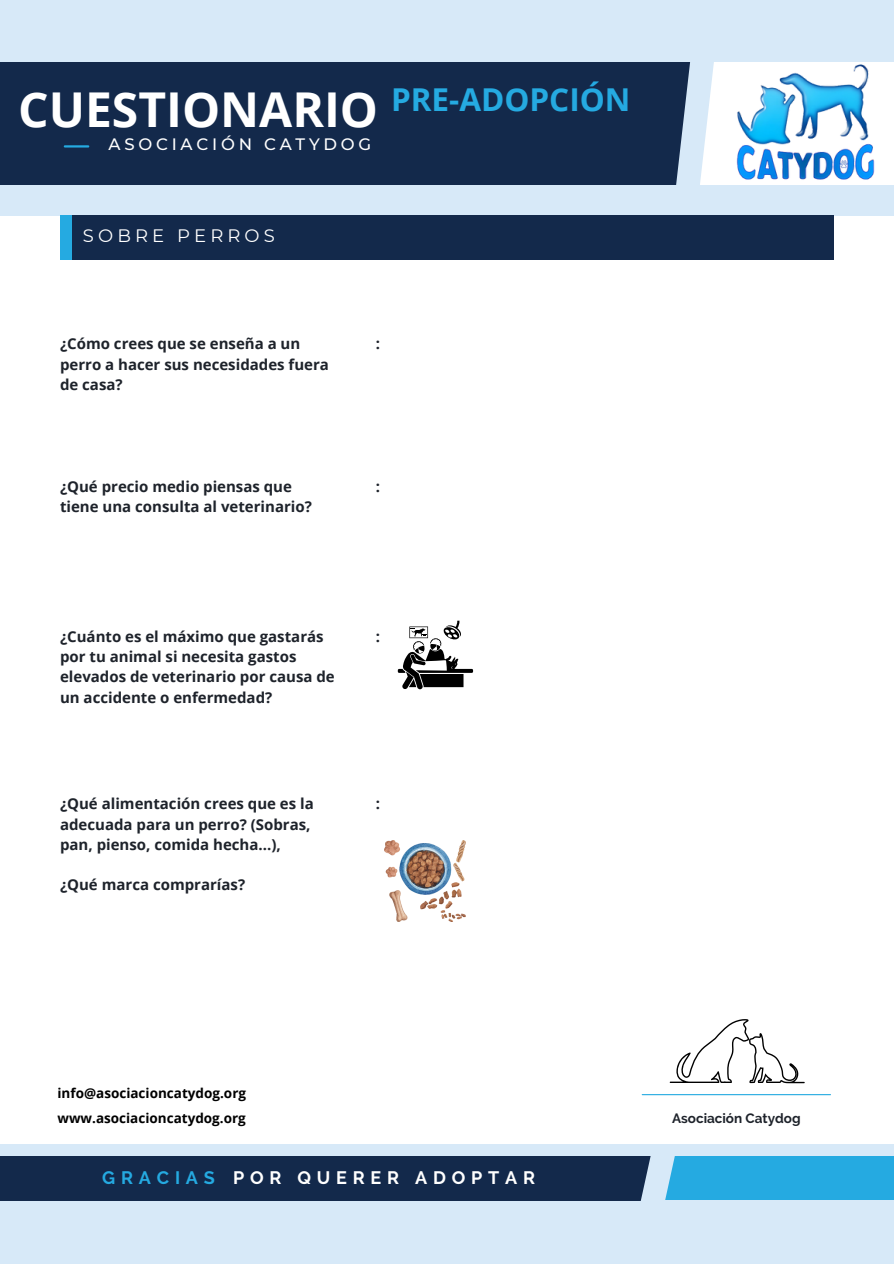
<style>
.page{position:relative;width:894px;height:1264px;background:#fff}
.page>*{position:absolute;margin:0;border:0;box-sizing:border-box;transform-origin:0 0}
.t1{font:700 48px "Open Sans";color:#fff}
.t2{font:700 31.5px "Open Sans";color:#25aae1}
.t3{font:700 18px "Raleway";letter-spacing:.32em;color:#fff}
.t4{font:18px "Montserrat";letter-spacing:.23em;color:#fff}
.t5{font:700 18px "Raleway";letter-spacing:.32em;color:#25aae1}
.t6{font:500 16.5px "Montserrat";letter-spacing:.23em;color:#fff}
.t7{font:700 15px/20.2px "Open Sans";color:#1e232b}
.t8{font:700 13.5px "Open Sans";color:#000}
.t9{font:700 13.5px "Raleway";color:#1e232b}
</style>
<div class="page">
<div style="left:0;top:0;width:893px;height:216px;background:#d7e9f8"></div>
<div style="left:0;top:62px;width:694px;height:123px;background:#13294b"></div>
<hr style="left:65px;top:145px;width:23px;height:2px;background:#25aae1">
<div style="left:0;top:1143px;width:893px;height:120px;background:#d7e9f8"></div>
<div style="left:0;top:1155px;width:656px;height:45px;background:#13294b"></div>
<div style="left:653px;top:1155px;width:240px;height:44px;background:#25aae1"></div>
<hr style="left:642px;top:1094px;width:188px;height:1px;background:#25aae1">
<div style="left:60px;top:216px;width:18px;height:44px;background:#25aae1"></div>
<div style="left:72px;top:216px;width:761px;height:44px;background:#13294b"></div>
<svg style="left:660px;top:62px;width:70px;height:154px"></svg>
<svg style="left:623px;top:1143px;width:68px;height:58px"></svg>
<img style="left:718px;top:62px;width:173px;height:132px">
<svg style="left:669px;top:1019px;width:135px;height:64px"></svg>
<svg style="left:397px;top:620px;width:76px;height:69px"></svg>
<img style="left:384px;top:840px;width:81px;height:81px">
<h2 class="t1" style="left:18px;top:76px;width:361px">CUESTIONARIO</h2>
<h3 class="t2" style="left:391px;top:77px;width:241px">PRE-ADOPCIÓN</h3>
<p class="t6" style="left:108px;top:134px;width:264px">ASOCIACIÓN CATYDOG</p>
<p class="t4" style="left:83px;top:225px;width:193px">SOBRE PERROS</p>
<p class="t7" style="left:60px;top:333px;width:242px">¿Cómo crees que se enseña a un</p>
<p class="t7" style="left:60px;top:353px;width:270px">perro a hacer sus necesidades fuera de casa?</p>
<p class="t7" style="left:60px;top:476px;width:233px">¿Qué precio medio piensas que</p>
<p class="t7" style="left:60px;top:496px;width:253px">tiene una consulta al veterinario?</p>
<p class="t7" style="left:375px;top:333px;width:6px">:</p>
<p class="t7" style="left:375px;top:476px;width:6px">:</p>
<p class="t7" style="left:60px;top:626px;width:265px">¿Cuánto es el máximo que gastarás</p>
<p class="t7" style="left:60px;top:646px;width:238px">por tu animal si necesita gastos</p>
<p class="t7" style="left:60px;top:666px;width:276px">elevados de veterinario por causa de un accidente o enfermedad?</p>
<p class="t7" style="left:60px;top:793px;width:255px">¿Qué alimentación crees que es la</p>
<p class="t7" style="left:60px;top:813px;width:252px">adecuada para un perro? (Sobras, pan, pienso, comida hecha...),</p>
<p class="t7" style="left:60px;top:874px;width:186px">¿Qué marca comprarías?</p>
<p class="t7" style="left:375px;top:626px;width:6px">:</p>
<p class="t7" style="left:375px;top:793px;width:6px">:</p>
<h4 class="t8" style="left:57px;top:1083px;width:190px">info@asociacioncatydog.org</h4>
<p class="t8" style="left:57px;top:1108px;width:190px">www.asociacioncatydog.org</p>
<p class="t5" style="left:102px;top:1166px;width:114px">GRACIAS</p>
<p class="t3" style="left:233px;top:1166px;width:303px">POR QUERER ADOPTAR</p>
<h1 class="t9" style="left:672px;top:1109px;width:130px">Asociación Catydog</h1>
</div>
